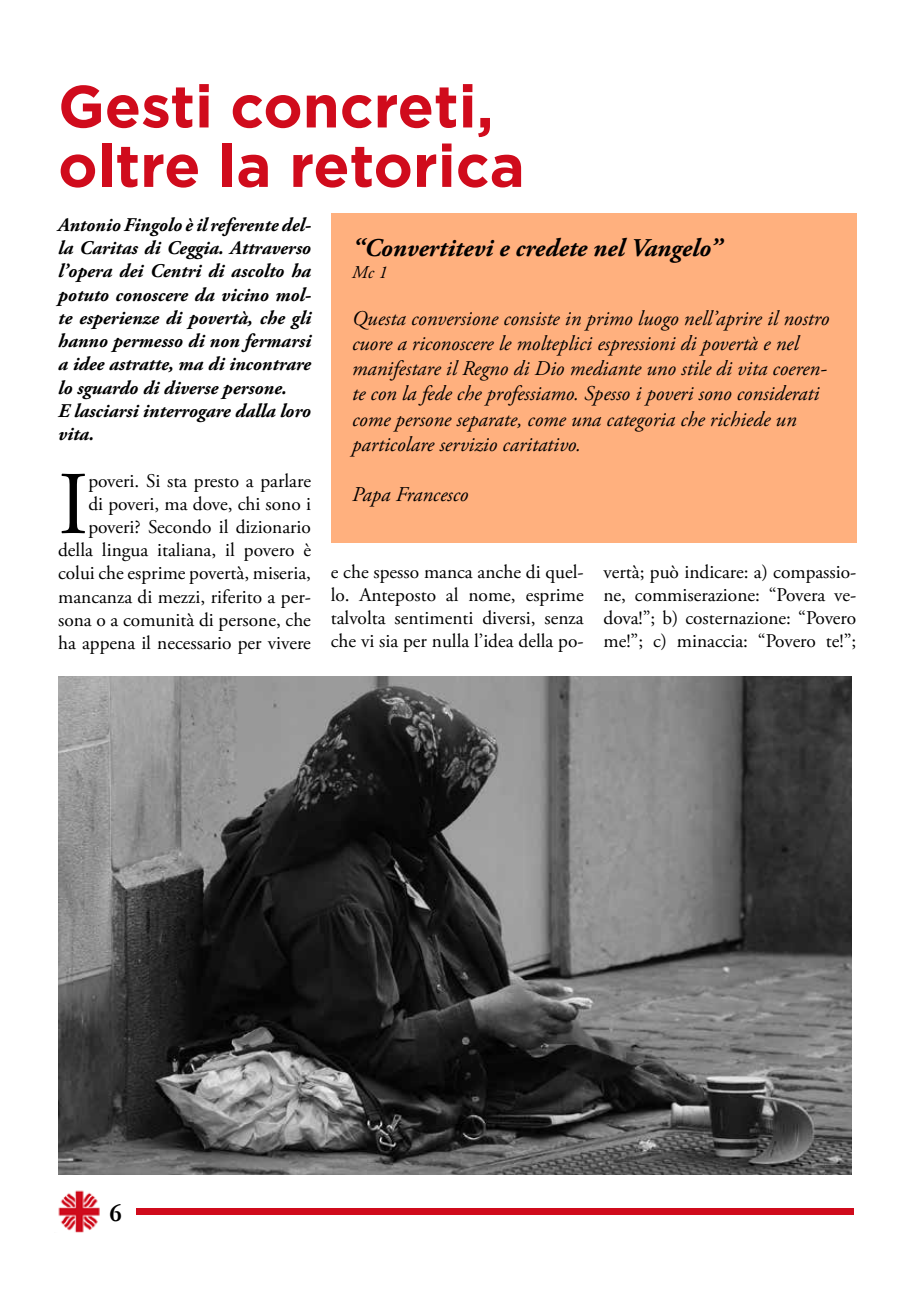
<style>
.page{position:relative;width:906px;height:1289px;background:#fff}
.page>*{position:absolute;margin:0;border:0;box-sizing:border-box;transform-origin:0 0}
.t1{font:89.4px "Adobe Garamond Pro";color:#000}
.t2{font:700 59.4px/59.4px "Gotham";color:#d00b1c}
.t3{font:700 26.4px "Garamond";color:#000}
.t4{font:italic 700 25.5px "Adobe Garamond Pro";color:#000}
.t5{font:italic 21px/25.2px "Adobe Garamond Pro";color:#000}
.t6{font:19.35px/23.2px "Adobe Garamond Pro";color:#000;text-align:justify}
.t7{font:italic 700 19.35px/23.2px "Adobe Garamond Pro";color:#000}
.t8{font:italic 18px "Adobe Garamond Pro";color:#000}
</style>
<div class="page">
<img style="left:58px;top:1190px;width:42px;height:42px">
<div style="left:137px;top:1208px;width:717px;height:7px;background:#d00b1c"></div>
<img style="left:58px;top:676px;width:794px;height:498px">
<div style="left:331px;top:213px;width:525px;height:329px;background:#ffb07e"></div>
<h2 class="t2" style="left:58px;top:76px;width:468px">Gesti concreti, oltre la retorica</h2>
<p class="t7" style="left:58px;top:214px;width:254px">Antonio Fingolo è il referente del&shy;la Caritas di Ceggia. Attraverso l’opera dei Centri di ascolto ha potuto conoscere da vicino mol&shy;te esperienze di povertà, che gli hanno permesso di non fermarsi a idee astratte, ma di incontrare lo sguardo di diverse persone.<br>E lasciarsi interrogare dalla loro vita.</p>
<h1 class="t1" style="left:58px;top:451px;width:32px">I</h1>
<h3 class="t4" style="left:352px;top:233px;width:371px">“Convertitevi e credete nel Vangelo”</h3>
<p class="t8" style="left:352px;top:261px;width:37px">Mc 1</p>
<p class="t5" style="left:352px;top:306px;width:479px">Questa conversione consiste in primo luogo nell’aprire il nostro cuore a riconoscere le molteplici espressioni di povertà e nel manifestare il Regno di Dio mediante uno stile di vita coeren&shy;te con la fede che professiamo. Spesso i poveri sono considerati come persone separate, come una categoria che richiede un particolare servizio caritativo.</p>
<p class="t5" style="left:352px;top:482px;width:118px">Papa Francesco</p>
<p class="t6" style="left:58px;top:469px;width:254px;text-align:right">poveri. Si sta presto a parlare<br>di poveri, ma dove, chi sono i poveri? Secondo il dizionario della lingua italiana, il povero è colui che esprime povertà, miseria, mancanza di mezzi, riferito a per&shy;sona o a comunità di persone, che ha appena il necessario per vivere</p>
<p class="t6" style="left:331px;top:560px;width:254px">e che spesso manca anche di quel&shy;lo. Anteposto al nome, esprime talvolta sentimenti diversi, senza che vi sia per nulla l’idea della po-</p>
<p class="t6" style="left:603px;top:560px;width:254px">vertà; può indicare: a) compassio&shy;ne, commiserazione: “Povera ve&shy;dova!”; b) costernazione: “Povero me!”; c) minaccia: “Povero te!”;</p>
<h3 class="t3" style="left:109px;top:1194px;width:14px">6</h3>
</div>
